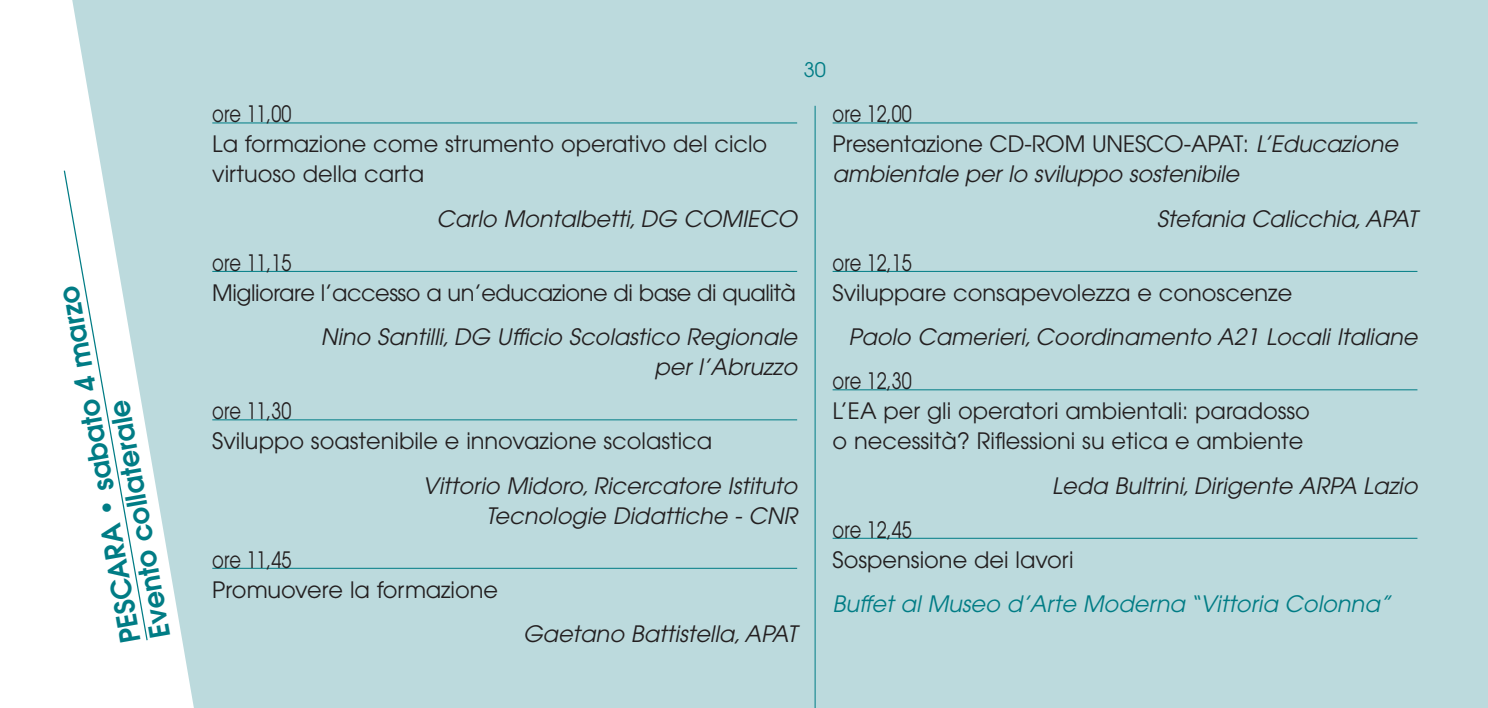
<style>
.page{position:relative;width:1488px;height:708px;background:#fff}
.page>*{position:absolute;margin:0;border:0;box-sizing:border-box;transform-origin:0 0}
.t1{font:600 27.5px/30px "Avant Garde";color:#007c85}
.t2{font:italic 22.5px/30px "Avant Garde";color:#231f20;text-align:right}
.t3{font:22.5px/30px "Avant Garde";color:#231f20;scale:.8 1}
.t4{font:22.5px/30px "Avant Garde";letter-spacing:-.02em;color:#231f20;scale:.8 1}
.t5{font:italic 22.5px "Avant Garde";color:#007c85}
.t6{font:20px "Avant Garde";color:#007c85}
.s1{font-style:normal}
</style>
<div class="page">
<div style="left:0;top:0;width:1488px;height:707px;background:#bcdadd"></div>
<svg style="left:0;top:0;width:194px;height:707px;fill:#fff"></svg>
<hr style="left:212px;top:122px;width:585px;height:1px;background:#007c85">
<hr style="left:212px;top:271px;width:585px;height:1px;background:#007c85">
<hr style="left:212px;top:419px;width:585px;height:1px;background:#007c85">
<hr style="left:212px;top:567px;width:585px;height:1px;background:#007c85">
<hr style="left:832px;top:122px;width:585px;height:1px;background:#007c85">
<hr style="left:832px;top:271px;width:585px;height:1px;background:#007c85">
<hr style="left:832px;top:389px;width:585px;height:1px;background:#007c85">
<hr style="left:832px;top:537px;width:585px;height:1px;background:#007c85">
<hr style="left:814px;top:106px;width:1px;height:601px;background:#007c85">
<svg style="left:63px;top:169px;width:85px;height:472px;background:#f1f7f8"></svg>
<p class="t1" style="left:119px;top:645px;width:364px;rotate:-100deg">PESCARA • sabato 4 marzo<br>Evento collaterale</p>
<p class="t6" style="left:804px;top:62px;width:24px">30</p>
<p class="t3" style="left:212px;top:101px;width:695px">ore 11,00<br>La formazione come strumento operativo del ciclo virtuoso della carta</p>
<p class="t2" style="left:436px;top:205px;width:362px">Carlo Montalbetti, DG COMIECO</p>
<p class="t4" style="left:212px;top:250px;width:731px">ore 11,15<br>Migliorare l’accesso a un’educazione di base di qualità</p>
<p class="t2" style="left:321px;top:324px;width:478px">Nino Santilli, DG Ufficio Scolastico Regionale per l’Abruzzo</p>
<p class="t3" style="left:212px;top:398px;width:626px">ore 11,30<br>Sviluppo soastenibile e innovazione scolastica</p>
<p class="t2" style="left:423px;top:472px;width:376px">Vittorio Midoro, Ricercatore Istituto<br>Tecnologie Didattiche - CNR</p>
<p class="t3" style="left:212px;top:546px;width:359px">ore 11,45<br>Promuovere la formazione</p>
<p class="t2" style="left:523px;top:620px;width:276px">Gaetano Battistella, APAT</p>
<p class="t2" style="left:832px;top:101px;width:567px;text-align:left"><span class="s1">ore 12,00<br>Presentazione CD-ROM UNESCO-APAT:</span> L’Educazione ambientale per lo sviluppo sostenibile</p>
<p class="t2" style="left:1156px;top:205px;width:262px">Stefania Calicchia, APAT</p>
<p class="t3" style="left:832px;top:250px;width:576px">ore 12,15<br>Sviluppare consapevolezza e conoscenze</p>
<p class="t2" style="left:848px;top:324px;width:570px">Paolo Camerieri, Coordinamento A21 Locali Italiane</p>
<p class="t3" style="left:832px;top:368px;width:598px">ore 12,30<br>L’EA per gli operatori ambientali: paradosso o necessità? Riflessioni su etica e ambiente</p>
<p class="t2" style="left:1052px;top:472px;width:367px">Leda Bultrini, Dirigente ARPA Lazio</p>
<p class="t3" style="left:832px;top:516px;width:303px">ore 12,45<br>Sospensione dei lavori</p>
<p class="t5" style="left:832px;top:595px;width:559px">Buffet al Museo d’Arte Moderna “Vittoria Colonna”</p>
</div>
